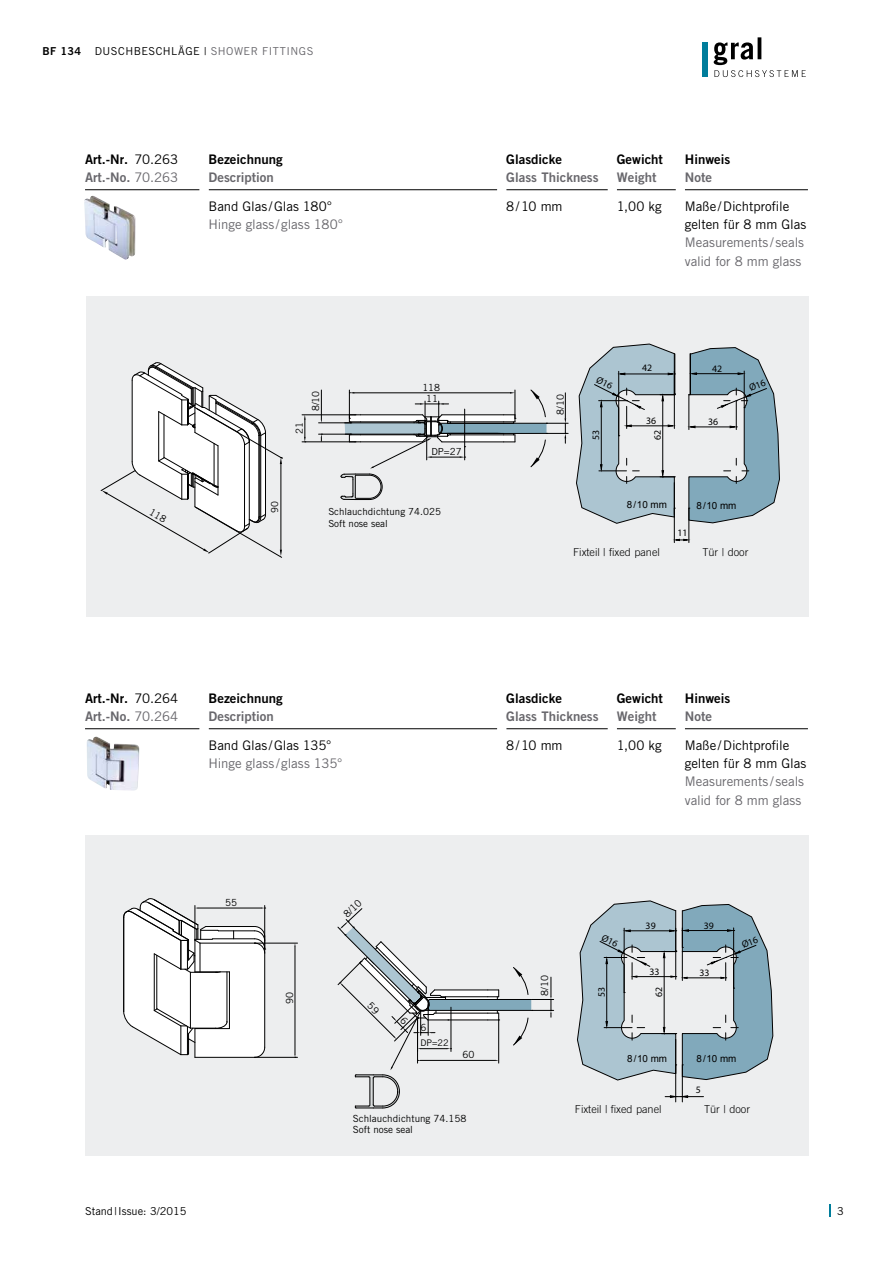
<style>
.page{position:relative;width:893px;height:1263px;background:#fff}
.page>*{position:absolute;margin:0;border:0;box-sizing:border-box;transform-origin:0 0}
.t1{font:13.2px/18.3px "Trade Gothic Bold Two";color:#000}
.t2{font:13.2px/18.3px "Trade Gothic";letter-spacing:-.01em;color:#000}
.t3{font:13.2px/18.3px "Trade Gothic";letter-spacing:-.005em;color:#68676c}
.t4{font:13.2px "Trade Gothic Bold Two";color:#68676c}
.t5{font:300 10.95px "Trade Gothic";color:#000}
.t6{font:10.95px "Trade Gothic";letter-spacing:.04em;color:#000}
.t7{font:10.95px "Trade Gothic";color:#000}
.t8{font:9.9px/11.9px "Trade Gothic";color:#000}
.t9{font:9.9px "Myriad Pro";color:#000}
.t10{font:9.9px "Arial";color:#000}
.t11{font:9.75px/11.7px "Trade Gothic";color:#000}
.t12{font:9.75px "Myriad Pro";color:#000}
.t13{font:9.75px "Arial";color:#000}
.t14{font:9.6px "Trade Gothic";color:#000}
.t15{font:9.15px "Trade Gothic";color:#000}
.s1{font-family:"Trade Gothic Bold Two"}
.s2{color:#68676c}
.s3{font-family:"Trade Gothic"}
.s4{font-family:"Trade Gothic";color:#68676c}
</style>
<div class="page">
<svg style="left:829px;top:1204px;width:2px;height:13px"></svg>
<div style="left:702px;top:43px;width:6px;height:34px;background:#007d9b"></div>
<svg style="left:714px;top:37px;width:92px;height:40px"></svg>
<div style="left:86px;top:296px;width:722px;height:321px;background:#edeeef"></div>
<hr style="left:319px;top:423px;width:32px;height:1px;background:#000">
<hr style="left:319px;top:434px;width:32px;height:1px;background:#000">
<svg style="left:321px;top:390px;width:1px;height:33px"></svg>
<hr style="left:302px;top:415px;width:53px;height:1px;background:#000">
<hr style="left:302px;top:442px;width:53px;height:1px;background:#000">
<svg style="left:304px;top:415px;width:2px;height:28px"></svg>
<svg style="left:340px;top:389px;width:228px;height:111px"></svg>
<hr style="left:674px;top:508px;width:1px;height:35px;background:#000">
<hr style="left:689px;top:508px;width:1px;height:35px;background:#000">
<svg style="left:673px;top:539px;width:17px;height:2px"></svg>
<hr style="left:85px;top:189px;width:115px;height:1px;background:#000">
<hr style="left:209px;top:189px;width:288px;height:1px;background:#000">
<hr style="left:506px;top:189px;width:102px;height:1px;background:#000">
<hr style="left:617px;top:189px;width:59px;height:1px;background:#000">
<hr style="left:685px;top:189px;width:123px;height:1px;background:#000">
<img style="left:84px;top:196px;width:52px;height:64px">
<div style="left:85px;top:836px;width:723px;height:320px;background:#edeeef"></div>
<hr style="left:255px;top:943px;width:42px;height:1px;background:#000">
<hr style="left:255px;top:1057px;width:42px;height:1px;background:#000">
<hr style="left:295px;top:946px;width:1px;height:108px;background:#000">
<svg style="left:123px;top:898px;width:143px;height:160px"></svg>
<hr style="left:675px;top:1065px;width:1px;height:37px;background:#000">
<hr style="left:682px;top:1065px;width:1px;height:37px;background:#000">
<svg style="left:665px;top:1095px;width:38px;height:3px"></svg>
<hr style="left:85px;top:728px;width:115px;height:1px;background:#000">
<hr style="left:209px;top:728px;width:288px;height:1px;background:#000">
<hr style="left:506px;top:728px;width:102px;height:1px;background:#000">
<hr style="left:617px;top:728px;width:59px;height:1px;background:#000">
<hr style="left:685px;top:728px;width:123px;height:1px;background:#000">
<img style="left:87px;top:736px;width:52px;height:54px">
<svg style="left:101px;top:362px;width:182px;height:196px"></svg>
<svg style="left:687px;top:347px;width:93px;height:176px"></svg>
<svg style="left:576px;top:343px;width:100px;height:181px"></svg>
<svg style="left:337px;top:908px;width:217px;height:201px"></svg>
<svg style="left:577px;top:900px;width:196px;height:181px"></svg>
<p class="t6" style="left:43px;top:45px;width:272px"><span class="s1">BF 134</span> DUSCHBESCHLÄGE | <span class="s2">SHOWER FITTINGS</span></p>
<p class="t1" style="left:85px;top:150px;width:95px">Art.-Nr. <span class="s3">70.263<br></span><span class="s2">Art.-No.</span> <span class="s4">70.263</span></p>
<p class="t1" style="left:209px;top:150px;width:76px">Bezeichnung</p>
<p class="t4" style="left:209px;top:169px;width:67px">Description</p>
<p class="t2" style="left:209px;top:197px;width:125px">Band Glas /Glas 180°</p>
<p class="t3" style="left:209px;top:215px;width:136px">Hinge glass /glass 180°</p>
<p class="t11" style="left:293px;top:434px;width:13px;rotate:-90deg">21</p>
<p class="t11" style="left:310px;top:411px;width:22px;rotate:-90deg">8/10</p>
<p class="t1" style="left:506px;top:150px;width:57px">Glasdicke</p>
<p class="t4" style="left:506px;top:169px;width:94px">Glass Thickness</p>
<p class="t1" style="left:617px;top:150px;width:48px">Gewicht</p>
<p class="t4" style="left:617px;top:169px;width:41px">Weight</p>
<p class="t1" style="left:685px;top:150px;width:47px">Hinweis</p>
<p class="t4" style="left:685px;top:169px;width:29px">Note</p>
<p class="t2" style="left:506px;top:197px;width:58px">8/10 mm</p>
<p class="t2" style="left:617px;top:197px;width:47px">1,00 kg</p>
<p class="t2" style="left:685px;top:197px;width:123px">Maße/Dichtprofile gelten für 8 mm Glas</p>
<p class="t3" style="left:685px;top:233px;width:121px">Measurements / seals valid for 8 mm glass</p>
<p class="t11" style="left:422px;top:381px;width:19px">118</p>
<p class="t11" style="left:426px;top:392px;width:13px">11</p>
<p class="t11" style="left:554px;top:415px;width:22px;rotate:-90deg">8/10</p>
<p class="t11" style="left:431px;top:445px;width:32px">DP=27</p>
<p class="t9" style="left:642px;top:362px;width:12px">42</p>
<p class="t9" style="left:712px;top:362px;width:12px">42</p>
<p class="t9" style="left:646px;top:414px;width:12px">36</p>
<p class="t9" style="left:708px;top:415px;width:12px">36</p>
<p class="t9" style="left:590px;top:440px;width:12px;rotate:-90deg">53</p>
<p class="t9" style="left:651px;top:440px;width:12px;rotate:-90deg">62</p>
<p class="t14" style="left:269px;top:513px;width:13px;rotate:-90deg">90</p>
<p class="t11" style="left:328px;top:505px;width:114px">Schlauchdichtung 74.025<br>Soft nose seal</p>
<p class="t10" style="left:627px;top:498px;width:42px">8/10 mm</p>
<p class="t10" style="left:696px;top:499px;width:42px">8/10 mm</p>
<p class="t9" style="left:677px;top:527px;width:12px">11</p>
<p class="t5" style="left:573px;top:545px;width:88px">Fixteil | fixed panel</p>
<p class="t5" style="left:702px;top:545px;width:47px">Tür | door</p>
<p class="t1" style="left:85px;top:689px;width:95px">Art.-Nr. <span class="s3">70.264<br></span><span class="s2">Art.-No.</span> <span class="s4">70.264</span></p>
<p class="t1" style="left:209px;top:689px;width:76px">Bezeichnung</p>
<p class="t4" style="left:209px;top:708px;width:67px">Description</p>
<p class="t2" style="left:209px;top:736px;width:124px">Band Glas /Glas 135°</p>
<p class="t3" style="left:209px;top:754px;width:135px">Hinge glass /glass 135°</p>
<p class="t1" style="left:506px;top:689px;width:57px">Glasdicke</p>
<p class="t4" style="left:506px;top:708px;width:94px">Glass Thickness</p>
<p class="t1" style="left:617px;top:689px;width:48px">Gewicht</p>
<p class="t4" style="left:617px;top:708px;width:41px">Weight</p>
<p class="t1" style="left:685px;top:689px;width:47px">Hinweis</p>
<p class="t4" style="left:685px;top:708px;width:29px">Note</p>
<p class="t2" style="left:506px;top:736px;width:58px">8/10 mm</p>
<p class="t2" style="left:617px;top:736px;width:47px">1,00 kg</p>
<p class="t2" style="left:685px;top:736px;width:123px">Maße /Dichtprofile gelten für 8 mm Glas</p>
<p class="t3" style="left:685px;top:772px;width:121px">Measurements / seals valid for 8 mm glass</p>
<p class="t11" style="left:225px;top:897px;width:13px">55</p>
<p class="t11" style="left:284px;top:1004px;width:13px;rotate:-90deg">90</p>
<p class="t8" style="left:341px;top:911px;width:22px;rotate:-43deg">8/10</p>
<p class="t8" style="left:420px;top:1021px;width:8px">6</p>
<p class="t15" style="left:421px;top:1037px;width:30px">DP=22</p>
<p class="t8" style="left:463px;top:1049px;width:14px">60</p>
<p class="t8" style="left:353px;top:1112px;width:115px">Schlauchdichtung 74.158<br>Soft nose seal</p>
<p class="t8" style="left:539px;top:996px;width:22px;rotate:-90deg">8/10</p>
<p class="t12" style="left:646px;top:919px;width:12px">39</p>
<p class="t12" style="left:704px;top:919px;width:12px">39</p>
<p class="t12" style="left:649px;top:965px;width:12px">33</p>
<p class="t12" style="left:700px;top:966px;width:12px">33</p>
<p class="t12" style="left:595px;top:997px;width:12px;rotate:-90deg">53</p>
<p class="t12" style="left:653px;top:997px;width:12px;rotate:-90deg">62</p>
<p class="t13" style="left:627px;top:1052px;width:41px">8/10 mm</p>
<p class="t13" style="left:696px;top:1052px;width:41px">8/10 mm</p>
<p class="t12" style="left:696px;top:1083px;width:7px">5</p>
<p class="t5" style="left:575px;top:1103px;width:88px">Fixteil | fixed panel</p>
<p class="t5" style="left:704px;top:1103px;width:47px">Tür | door</p>
<p class="t7" style="left:85px;top:1204px;width:103px">Stand|Issue: 3/2015</p>
<p class="t6" style="left:837px;top:1204px;width:8px">3</p>
</div>
